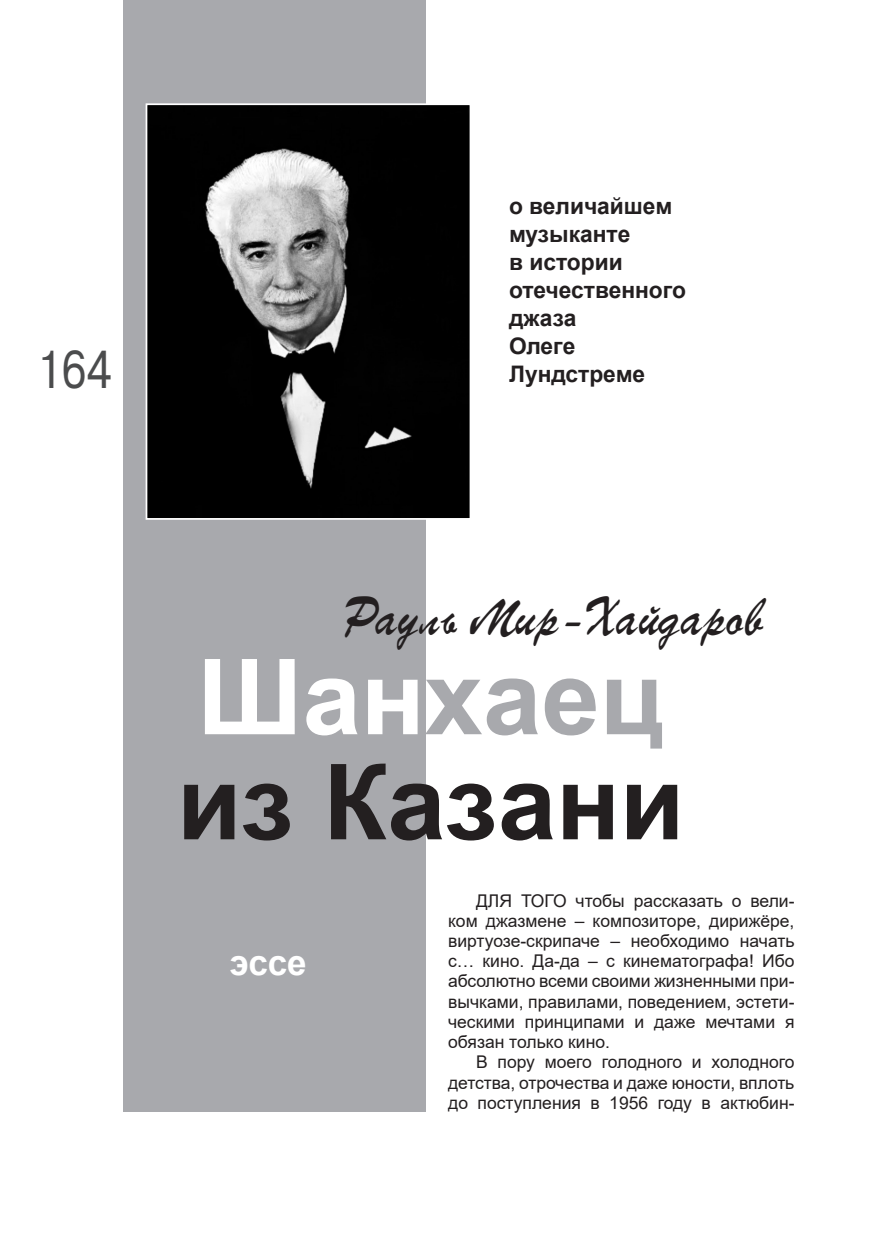
<style>
.page{position:relative;width:869px;height:1241px;background:#fff}
.page>*{position:absolute;margin:0;border:0;box-sizing:border-box;transform-origin:0 0}
.t1{font:700 105px/105px "Arial";color:#231f20}
.t2{font:52.5px "TT Parsec";color:#231f20;scale:.9 1}
.t3{font:49px "TT Arial";color:#4b4c4d;scale:.8 1}
.t4{font:700 35px "Arial";color:#fff}
.t5{font:700 22.75px/28px "Arial";color:#231f20}
.t6{font:17.5px/20.3px "Arial";color:#231f20;text-align:justify}
.s1{color:#fff}
.s2{color:#a8a9ad}
</style>
<div class="page">
<div style="left:123px;top:0;width:302px;height:1111px;background:#a8a9ad"></div>
<img style="left:148px;top:106px;width:320px;height:410px">
<div style="left:145px;top:103px;width:326px;height:416px;border:2px solid #fff"></div>
<h3 class="t3" style="left:37px;top:342px;width:95px">164</h3>
<h3 class="t5" style="left:509px;top:192px;width:178px">о величайшем музыканте<br>в истории отечественного джаза<br>Олеге<br>Лундстреме</h3>
<h2 class="t2" style="left:340px;top:586px;width:472px">Рауль Мир-Хайдаров</h2>
<h1 class="t1" style="left:177px;top:645px;width:508px"><span class="s1">Шан</span><span class="s2">хаец </span>из Казани</h1>
<h3 class="t4" style="left:229px;top:943px;width:79px">эссе</h3>
<p class="t6" style="left:448px;top:890px;width:348px;text-indent:28px">ДЛЯ ТОГО чтобы рассказать о вели&shy;ком джазмене – композиторе, дирижёре, виртуозе-скрипаче – необходимо начать с… кино. Да-да – с кинематографа! Ибо абсолютно всеми своими жизненными при&shy;вычками, правилами, поведением, эстети&shy;ческими принципами и даже мечтами я обязан только кино.</p>
<p class="t6" style="left:448px;top:1052px;width:348px;text-indent:28px">В пору моего голодного и холодного детства, отрочества и даже юности, вплоть до поступления в 1956 году в актюбин-</p>
</div>
